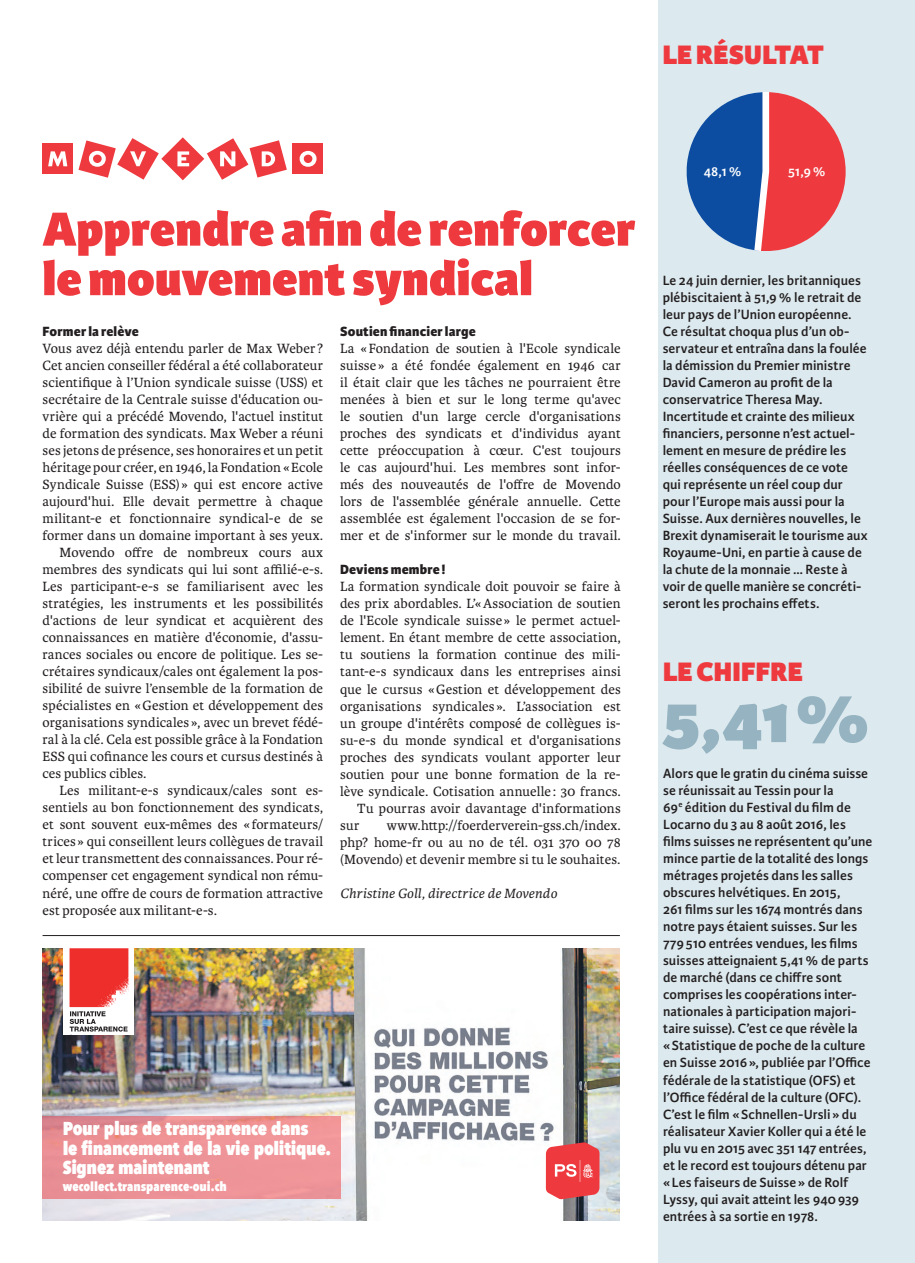
<style>
.page{position:relative;width:915px;height:1263px;background:#fff}
.page>*{position:absolute;margin:0;border:0;box-sizing:border-box;transform-origin:0 0}
.t1{font:800 73.5px "Karmina Sans";color:#95b3c1}
.t2{font:800 51px/49.5px "Karmina Sans";color:#ee3a3e}
.t3{font:800 28.5px "Karmina Sans";letter-spacing:.005em;color:#ee3a3e}
.t4{font:800 18.6px/19.6px "Avenir Next Condensed";letter-spacing:-.015em;color:#fff}
.t5{font:14.25px/17px "Karmina";letter-spacing:.01em;color:#231f20;text-align:justify}
.t6{font:600 14.25px/17px "Karmina Sans";letter-spacing:.005em;color:#231f20}
.t7{font:800 14.25px "Karmina Sans";letter-spacing:.01em;color:#231f20}
.t8{font:italic 14.25px "Karmina";letter-spacing:.01em;color:#231f20}
.t9{font:600 14.25px "Karmina Sans";color:#fff}
.t10{font:800 12.9px "Avenir Next Condensed";color:#fff}
</style>
<div class="page">
<div style="left:658px;top:0;width:256px;height:1263px;background:#dce9ee"></div>
<svg style="left:686px;top:92px;width:159px;height:159px"></svg>
<div style="left:43px;top:144px;width:30px;height:30px;background:#ee3a3e"></div>
<div style="left:292px;top:144px;width:31px;height:30px;background:#ee3a3e"></div>
<svg style="left:48px;top:151px;width:19px;height:15px"></svg>
<svg style="left:299px;top:151px;width:17px;height:16px"></svg>
<svg style="left:78px;top:137px;width:209px;height:43px"></svg>
<img style="left:43px;top:948px;width:576px;height:272px">
<div style="left:64px;top:944px;width:70px;height:91px;background:#fff"></div>
<svg style="left:69px;top:1007px;width:59px;height:24px"></svg>
<img style="left:69px;top:948px;width:59px;height:59px">
<svg style="left:545px;top:1142px;width:54px;height:57px;background:#eb5a5d"></svg>
<svg style="left:43px;top:1116px;width:297px;height:83px;background:#ec9196"></svg>
<hr style="left:43px;top:935px;width:576px;height:1px;background:#231f20">
<h3 class="t3" style="left:662px;top:38px;width:163px">LE RÉSULTAT</h3>
<h2 class="t2" style="left:43px;top:206px;width:594px">Apprendre afin de renforcer le mouvement syndical</h2>
<p class="t7" style="left:43px;top:323px;width:98px">Former la relève</p>
<p class="t5" style="left:43px;top:340px;width:282px">Vous avez déjà entendu parler de Max Weber ?</p>
<p class="t5" style="left:43px;top:357px;width:282px">Cet ancien conseiller fédéral a été collaborateur</p>
<p class="t5" style="left:43px;top:374px;width:282px">scientifique à l’Union syndicale suisse (USS) et</p>
<p class="t5" style="left:43px;top:391px;width:282px">secrétaire de la Centrale suisse d'éducation ou-</p>
<p class="t5" style="left:43px;top:408px;width:282px">vrière qui a précédé Movendo, l'actuel institut</p>
<p class="t5" style="left:43px;top:425px;width:282px">de formation des syndicats. Max Weber a réuni</p>
<p class="t5" style="left:43px;top:442px;width:282px">ses jetons de présence, ses honoraires et un petit</p>
<p class="t5" style="left:43px;top:459px;width:282px">héritage pour créer, en 1946, la Fondation «Ecole</p>
<p class="t5" style="left:43px;top:476px;width:282px">Syndicale Suisse (ESS) » qui est encore active</p>
<p class="t5" style="left:43px;top:493px;width:282px">aujourd'hui. Elle devait permettre à chaque</p>
<p class="t5" style="left:43px;top:510px;width:282px">militant-e et fonctionnaire syndical-e de se</p>
<p class="t5" style="left:43px;top:527px;width:282px">former dans un domaine important à ses yeux.</p>
<p class="t5" style="left:60px;top:544px;width:265px">Movendo offre de nombreux cours aux</p>
<p class="t5" style="left:43px;top:561px;width:282px">membres des syndicats qui lui sont affilié-e-s.</p>
<p class="t5" style="left:43px;top:578px;width:282px">Les participant-e-s se familiarisent avec les</p>
<p class="t5" style="left:43px;top:595px;width:282px">stratégies, les instruments et les possibilités</p>
<p class="t5" style="left:43px;top:612px;width:282px">d'actions de leur syndicat et acquièrent des</p>
<p class="t5" style="left:43px;top:629px;width:282px">connaissances en matière d'économie, d'assu-</p>
<p class="t5" style="left:43px;top:646px;width:282px">rances sociales ou encore de politique. Les se-</p>
<p class="t5" style="left:43px;top:663px;width:282px">crétaires syndicaux/cales ont également la pos-</p>
<p class="t5" style="left:43px;top:680px;width:282px">sibilité de suivre l’ensemble de la formation de</p>
<p class="t5" style="left:43px;top:697px;width:282px">spécialistes en «Gestion et développement des</p>
<p class="t5" style="left:43px;top:714px;width:282px">organisations syndicales », avec un brevet fédé-</p>
<p class="t5" style="left:43px;top:731px;width:282px">ral à la clé. Cela est possible grâce à la Fondation</p>
<p class="t5" style="left:43px;top:748px;width:282px">ESS qui cofinance les cours et cursus destinés à</p>
<p class="t5" style="left:43px;top:765px;width:105px">ces publics cibles.</p>
<p class="t5" style="left:60px;top:782px;width:265px">Les militant-e-s syndicaux/cales sont es-</p>
<p class="t5" style="left:43px;top:799px;width:282px">sentiels au bon fonctionnement des syndicats,</p>
<p class="t5" style="left:43px;top:816px;width:282px">et sont souvent eux-mêmes des « formateurs/</p>
<p class="t5" style="left:43px;top:833px;width:282px">trices » qui conseillent leurs collègues de travail</p>
<p class="t5" style="left:43px;top:850px;width:282px">et leur transmettent des connaissances. Pour ré-</p>
<p class="t5" style="left:43px;top:867px;width:282px">compenser cet engagement syndical non rému-</p>
<p class="t5" style="left:43px;top:884px;width:282px">néré, une offre de cours de formation attractive</p>
<p class="t5" style="left:43px;top:902px;width:176px">est proposée aux militant-e-s.</p>
<p class="t7" style="left:340px;top:323px;width:137px">Soutien financier large</p>
<p class="t5" style="left:340px;top:340px;width:282px">La « Fondation de soutien à l'Ecole syndicale suisse » a été fondée également en 1946 car il était clair que les tâches ne pourraient être menées à bien et sur le long terme qu'avec le soutien d'un large cercle d'organisations proches des syndicats et d'individus ayant cette préoccupation à cœur. C'est toujours le cas aujourd'hui. Les membres sont infor&shy;més des nouveautés de l'offre de Movendo lors de l'assemblée générale annuelle. Cette assemblée est également l'occasion de se for&shy;mer et de s'informer sur le monde du travail.</p>
<p class="t7" style="left:340px;top:561px;width:107px">Deviens membre !</p>
<p class="t5" style="left:340px;top:578px;width:282px">La formation syndicale doit pouvoir se faire à</p>
<p class="t5" style="left:340px;top:595px;width:282px">des prix abordables. L’«Association de soutien</p>
<p class="t5" style="left:340px;top:612px;width:282px">de l'Ecole syndicale suisse » le permet actuel-</p>
<p class="t5" style="left:340px;top:629px;width:282px">lement. En étant membre de cette association,</p>
<p class="t5" style="left:340px;top:647px;width:282px">tu soutiens la formation continue des mili-</p>
<p class="t5" style="left:340px;top:664px;width:282px">tant-e-s syndicaux dans les entreprises ainsi</p>
<p class="t5" style="left:340px;top:681px;width:282px">que le cursus «Gestion et développement des</p>
<p class="t5" style="left:340px;top:698px;width:282px">organisations syndicales ». L’association est</p>
<p class="t5" style="left:340px;top:715px;width:282px">un groupe d'intérêts composé de collègues is-</p>
<p class="t5" style="left:340px;top:732px;width:282px">su-e-s du monde syndical et d'organisations</p>
<p class="t5" style="left:340px;top:749px;width:282px">proches des syndicats voulant apporter leur</p>
<p class="t5" style="left:340px;top:766px;width:282px">soutien pour une bonne formation de la re-</p>
<p class="t5" style="left:340px;top:783px;width:282px">lève syndicale. Cotisation annuelle : 30 francs.</p>
<p class="t5" style="left:357px;top:800px;width:265px">Tu pourras avoir davantage d'informations</p>
<p class="t5" style="left:340px;top:817px;width:21px">sur</p>
<p class="t5" style="left:340px;top:817px;width:282px;text-indent:46px">www.http://foerderverein-gss.ch/index. php? home-fr ou au no de tél. 031 370 00 78 (Movendo) et devenir membre si tu le souhaites.</p>
<p class="t8" style="left:340px;top:885px;width:218px">Christine Goll, directrice de Movendo</p>
<h3 class="t4" style="left:63px;top:1118px;width:270px">Pour plus de transparence dans<br>le financement de la vie politique.<br>Signez maintenant</h3>
<p class="t10" style="left:63px;top:1179px;width:166px">wecollect.transparence-oui.ch</p>
<p class="t9" style="left:703px;top:163px;width:39px">48,1%</p>
<p class="t9" style="left:787px;top:163px;width:39px">51,9%</p>
<p class="t6" style="left:662px;top:272px;width:206px">Le 24 juin dernier, les britanniques plébiscitaient à 51,9% le retrait de leur pays de l’Union européenne.<br>Ce résultat choqua plus d’un ob&shy;servateur et entraîna dans la foulée la démission du Premier ministre David Cameron au profit de la conservatrice Theresa May.<br>Incertitude et crainte des milieux financiers, personne n’est actuel&shy;lement en mesure de prédire les réelles conséquences de ce vote qui représente un réel coup dur pour l’Europe mais aussi pour la Suisse. Aux dernières nouvelles, le Brexit dynamiserait le tourisme aux Royaume-Uni, en partie à cause de la chute de la monnaie … Reste à voir de quelle manière se concréti&shy;seront les prochains effets.</p>
<h3 class="t3" style="left:662px;top:654px;width:141px">LE CHIFFRE</h3>
<h1 class="t1" style="left:662px;top:674px;width:208px">5,41%</h1>
<p class="t6" style="left:662px;top:765px;width:211px">Alors que le gratin du cinéma suisse se réunissait au Tessin pour la<br>69<sup>e</sup> édition du Festival du film de Locarno du 3 au 8 août 2016, les films suisses ne représentent qu’une mince partie de la totalité des longs métrages projetés dans les salles obscures helvétiques. En 2015,<br>261 films sur les 1674 montrés dans notre pays étaient suisses. Sur les 779510 entrées vendues, les films suisses atteignaient 5,41% de parts de marché (dans ce chiffre sont comprises les coopérations inter&shy;nationales à participation majori&shy;taire suisse). C’est ce que révèle la «Statistique de poche de la culture en Suisse 2016», publiée par l’Office fédérale de la statistique (OFS) et l’Office fédéral de la culture (OFC).<br>C’est le film «Schnellen-Ursli » du réalisateur Xavier Koller qui a été le plu vu en 2015 avec 351147 entrées, et le record est toujours détenu par « Les faiseurs de Suisse » de Rolf Lyssy, qui avait atteint les 940939 entrées à sa sortie en 1978.</p>
</div>
